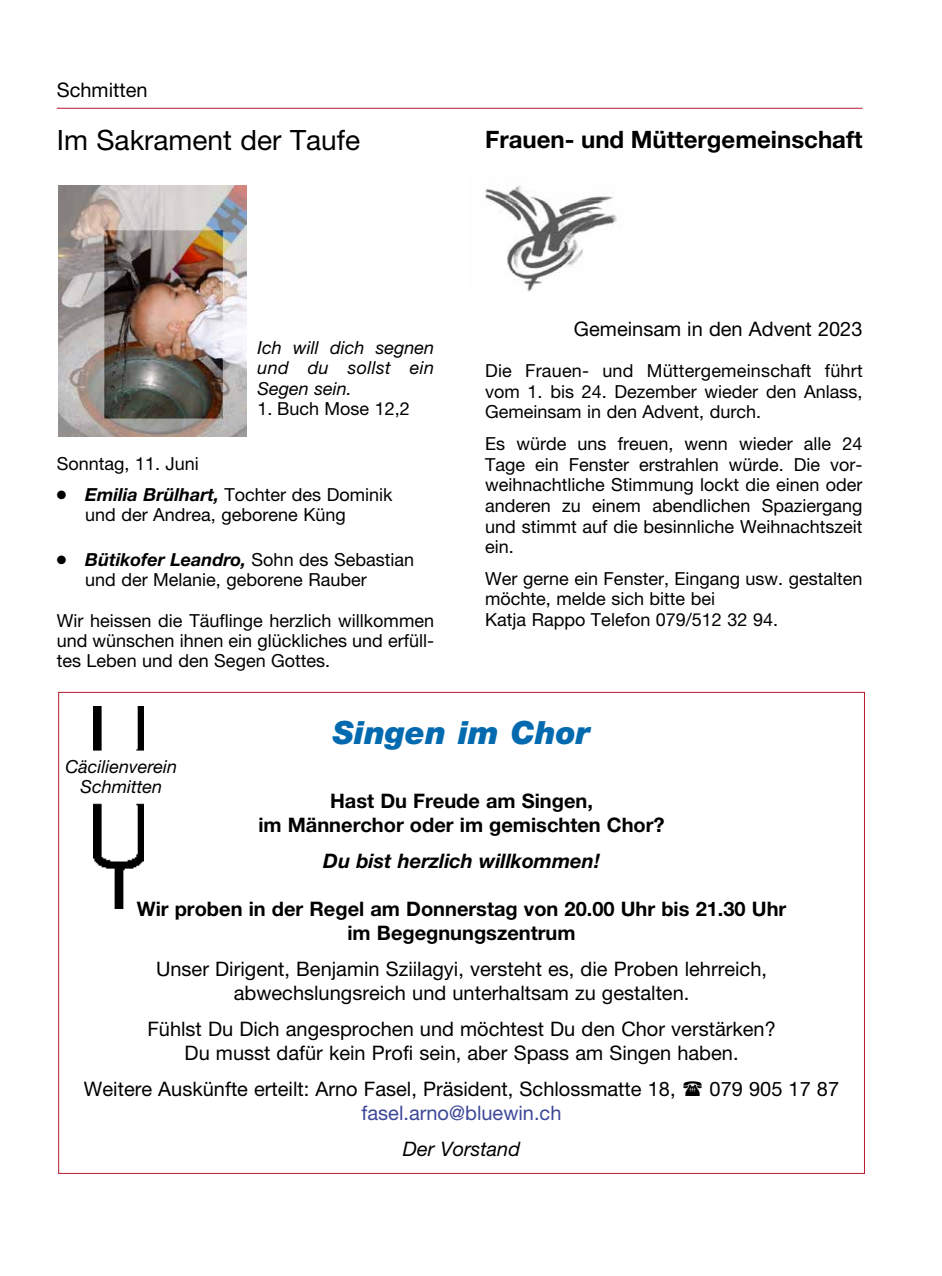
<style>
.page{position:relative;width:942px;height:1276px;background:#fff}
.page>*{position:absolute;margin:0;border:0;box-sizing:border-box;transform-origin:0 0}
.t1{font:italic 900 32px "Helvetica Neue LT Pro";color:#036aaf}
.t2{font:28px "Helvetica Neue LT Pro";color:#000}
.t3{font:700 24px "Helvetica Neue LT Pro";color:#000}
.t4{font:20px/24px "Helvetica Neue LT Pro";color:#000;text-align:center}
.t5{font:700 20px/24px "Helvetica Neue LT Pro";color:#000;text-align:center}
.t6{font:italic 700 20px "Helvetica Neue LT Pro";color:#000}
.t7{font:20px "Helvetica Neue LT Pro";color:#3d4899}
.t8{font:italic 20px "Helvetica Neue LT Pro";color:#000}
.t9{font:18px/20.6px "Helvetica Neue LT Pro";color:#000}
.t10{font:italic 18px/20.4px "Helvetica Neue LT Pro";color:#000;text-align:justify}
.s1{font-weight:700;font-style:italic}
</style>
<div class="page">
<hr style="left:57px;top:108px;width:805px;height:1px;background:#b7182e">
<img style="left:58px;top:185px;width:189px;height:252px">
<img style="left:94px;top:706px;width:50px;height:203px">
<img style="left:485px;top:186px;width:132px;height:106px">
<p class="t4" style="left:57px;top:78px;width:92px">Schmitten</p>
<h2 class="t2" style="left:57px;top:124px;width:305px">Im Sakrament der Taufe</h2>
<h3 class="t3" style="left:485px;top:124px;width:379px">Frauen- und Müttergemeinschaft</h3>
<p class="t10" style="left:257px;top:337px;width:178px">Ich will dich segnen und du sollst ein Segen sein.</p>
<p class="t9" style="left:257px;top:398px;width:154px">1. Buch Mose 12,2</p>
<p class="t9" style="left:57px;top:453px;width:144px">Sonntag, 11. Juni</p>
<p class="t9" style="left:85px;top:483px;width:309px;text-indent:-28px">● <span class="s1">Emilia Brülhart,</span> Tochter des Dominik und der Andrea, geborene Küng</p>
<p class="t9" style="left:85px;top:549px;width:330px;text-indent:-28px">● <span class="s1">Bütikofer Leandro,</span> Sohn des Sebastian und der Melanie, geborene Rauber</p>
<p class="t9" style="left:57px;top:610px;width:378px;text-align:justify">Wir heissen die Täuflinge herzlich willkommen und wünschen ihnen ein glückliches und erfüll&shy;tes Leben und den Segen Gottes.</p>
<p class="t4" style="left:573px;top:316px;width:290px">Gemeinsam in den Advent 2023</p>
<p class="t9" style="left:485px;top:360px;width:379px;text-align:justify">Die Frauen- und Müttergemeinschaft führt vom 1. bis 24. Dezember wieder den Anlass, Gemeinsam in den Advent, durch.</p>
<p class="t9" style="left:485px;top:433px;width:379px;text-align:justify">Es würde uns freuen, wenn wieder alle 24<br>Tage ein Fenster erstrahlen würde. Die vor&shy;weihnachtliche Stimmung lockt die einen oder anderen zu einem abendlichen Spaziergang und stimmt auf die besinnliche Weihnachtszeit ein.</p>
<p class="t9" style="left:485px;top:568px;width:379px">Wer gerne ein Fenster, Eingang usw. gestalten möchte, melde sich bitte bei<br>Katja Rappo Telefon 079/512 32 94.</p>
<h1 class="t1" style="left:333px;top:712px;width:258px">Singen im Chor</h1>
<p class="t10" style="left:65px;top:756px;width:113px;text-align:center">Cäcilienverein<br>Schmitten</p>
<p class="t5" style="left:258px;top:788px;width:408px">Hast Du Freude am Singen,<br>im Männerchor oder im gemischten Chor?</p>
<p class="t6" style="left:323px;top:848px;width:278px">Du bist herzlich willkommen!</p>
<p class="t5" style="left:137px;top:896px;width:651px">Wir proben in der Regel am Donnerstag von 20.00 Uhr bis 21.30 Uhr im Begegnungszentrum</p>
<p class="t4" style="left:156px;top:956px;width:612px">Unser Dirigent, Benjamin Sziilagyi, versteht es, die Proben lehrreich, abwechslungsreich und unterhaltsam zu gestalten.</p>
<p class="t4" style="left:147px;top:1016px;width:629px">Fühlst Du Dich angesprochen und möchtest Du den Chor verstärken?<br>Du musst dafür kein Profi sein, aber Spass am Singen haben.</p>
<p class="t4" style="left:84px;top:1076px;width:593px">Weitere Auskünfte erteilt: Arno Fasel, Präsident, Schlossmatte 18,</p>
<p class="t4" style="left:709px;top:1076px;width:131px">079 905 17 87</p>
<p class="t7" style="left:361px;top:1100px;width:201px">fasel.arno@bluewin.ch</p>
<p class="t8" style="left:403px;top:1136px;width:119px">Der Vorstand</p>
</div>
